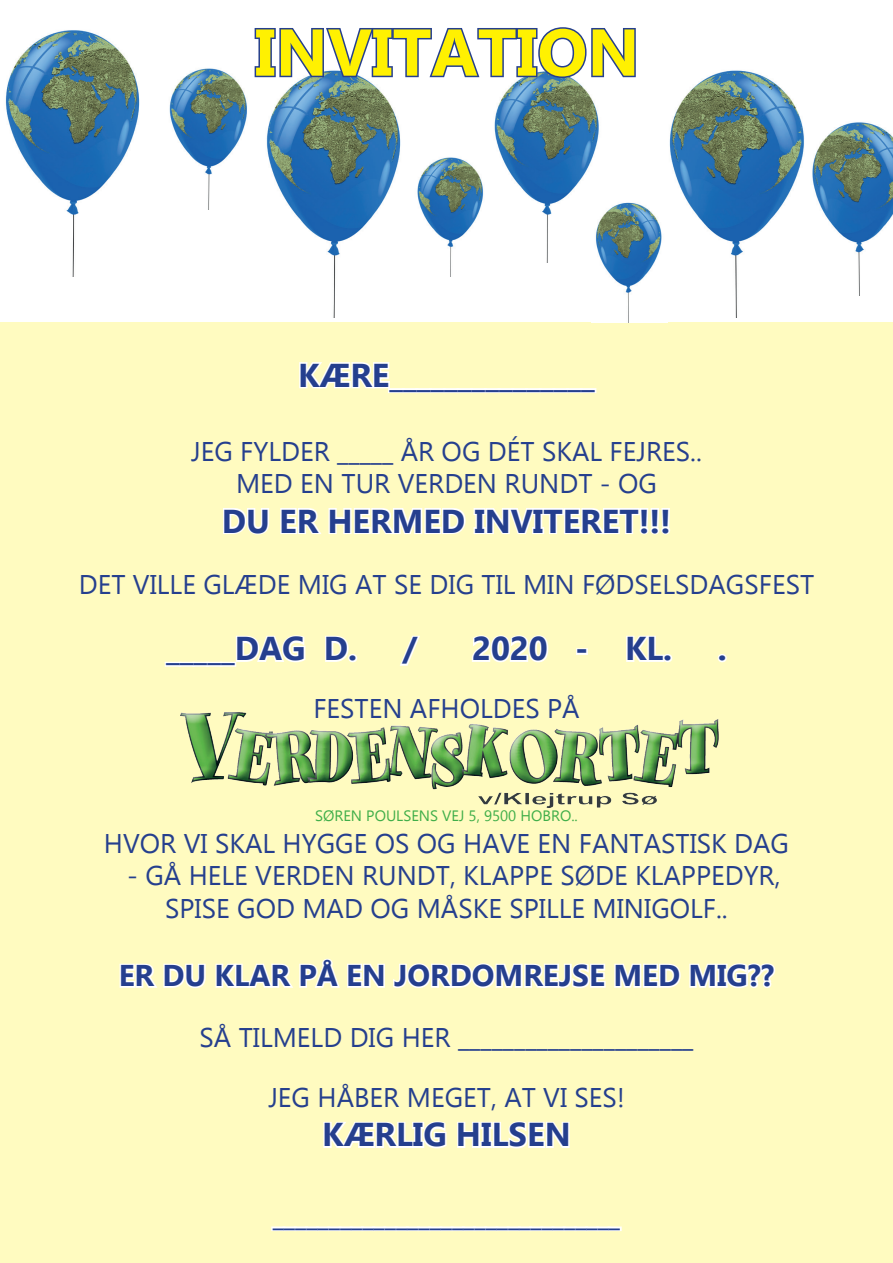
<style>
.page{position:relative;width:893px;height:1263px;background:#fff}
.page>*{position:absolute;margin:0;border:0;box-sizing:border-box;transform-origin:0 0}
.t1{font:700 66px "Gadugi";color:#fff101}
.t2{font:700 33px "Gadugi";color:#253f8e}
.t3{font:700 30px "Gadugi";color:#253f8e}
.t4{font:27px/32.4px "Gadugi";color:#253f8e;text-align:center}
.t5{font:700 27px "Gadugi";color:#253f8e}
.t6{font:15px "Gadugi";color:#40ae49}
</style>
<div class="page">
<div style="left:0;top:323px;width:893px;height:940px;background:#fffbc0"></div>
<img style="left:5px;top:30px;width:135px;height:247px">
<img style="left:266px;top:80px;width:135px;height:237px">
<img style="left:169px;top:68px;width:78px;height:141px">
<img style="left:494px;top:80px;width:105px;height:182px">
<img style="left:417px;top:157px;width:67px;height:120px">
<svg style="left:254px;top:27px;width:382px;height:53px"></svg>
<svg style="left:299px;top:362px;width:91px;height:27px"></svg>
<div style="left:388px;top:388px;width:17px;height:5px;border:3px solid #fff"></div>
<div style="left:402px;top:388px;width:16px;height:5px;border:3px solid #fff"></div>
<div style="left:415px;top:388px;width:17px;height:5px;border:3px solid #fff"></div>
<div style="left:429px;top:388px;width:17px;height:5px;border:3px solid #fff"></div>
<div style="left:443px;top:388px;width:16px;height:5px;border:3px solid #fff"></div>
<div style="left:456px;top:388px;width:17px;height:5px;border:3px solid #fff"></div>
<div style="left:470px;top:388px;width:17px;height:5px;border:3px solid #fff"></div>
<div style="left:484px;top:388px;width:16px;height:5px;border:3px solid #fff"></div>
<div style="left:497px;top:388px;width:17px;height:5px;border:3px solid #fff"></div>
<div style="left:511px;top:388px;width:17px;height:5px;border:3px solid #fff"></div>
<div style="left:525px;top:388px;width:17px;height:5px;border:3px solid #fff"></div>
<div style="left:539px;top:388px;width:16px;height:5px;border:3px solid #fff"></div>
<div style="left:552px;top:388px;width:17px;height:5px;border:3px solid #fff"></div>
<div style="left:566px;top:388px;width:17px;height:5px;border:3px solid #fff"></div>
<div style="left:580px;top:388px;width:16px;height:5px;border:3px solid #fff"></div>
<svg style="left:223px;top:508px;width:47px;height:27px"></svg>
<svg style="left:280px;top:508px;width:390px;height:27px"></svg>
<div style="left:165px;top:662px;width:16px;height:5px;border:3px solid #fff"></div>
<div style="left:178px;top:662px;width:17px;height:5px;border:3px solid #fff"></div>
<div style="left:192px;top:662px;width:17px;height:5px;border:3px solid #fff"></div>
<div style="left:206px;top:662px;width:17px;height:5px;border:3px solid #fff"></div>
<div style="left:220px;top:662px;width:16px;height:5px;border:3px solid #fff"></div>
<svg style="left:234px;top:635px;width:72px;height:29px"></svg>
<svg style="left:325px;top:635px;width:33px;height:28px"></svg>
<svg style="left:400px;top:635px;width:20px;height:31px"></svg>
<svg style="left:472px;top:635px;width:77px;height:28px"></svg>
<div style="left:576px;top:648px;width:12px;height:7px;border:3px solid #fff"></div>
<svg style="left:626px;top:635px;width:47px;height:28px"></svg>
<svg style="left:717px;top:654px;width:10px;height:9px"></svg>
<svg style="left:119px;top:963px;width:87px;height:25px"></svg>
<svg style="left:215px;top:958px;width:170px;height:30px"></svg>
<svg style="left:393px;top:963px;width:213px;height:25px"></svg>
<svg style="left:614px;top:963px;width:67px;height:25px"></svg>
<svg style="left:689px;top:963px;width:87px;height:25px"></svg>
<svg style="left:323px;top:1121px;width:124px;height:28px"></svg>
<svg style="left:457px;top:1121px;width:113px;height:28px"></svg>
<div style="left:271px;top:1226px;width:14px;height:5px;border:3px solid #fff"></div>
<div style="left:282px;top:1226px;width:15px;height:5px;border:3px solid #fff"></div>
<div style="left:294px;top:1226px;width:14px;height:5px;border:3px solid #fff"></div>
<div style="left:305px;top:1226px;width:14px;height:5px;border:3px solid #fff"></div>
<div style="left:316px;top:1226px;width:14px;height:5px;border:3px solid #fff"></div>
<div style="left:327px;top:1226px;width:14px;height:5px;border:3px solid #fff"></div>
<div style="left:338px;top:1226px;width:15px;height:5px;border:3px solid #fff"></div>
<div style="left:350px;top:1226px;width:14px;height:5px;border:3px solid #fff"></div>
<div style="left:361px;top:1226px;width:14px;height:5px;border:3px solid #fff"></div>
<div style="left:372px;top:1226px;width:14px;height:5px;border:3px solid #fff"></div>
<div style="left:383px;top:1226px;width:15px;height:5px;border:3px solid #fff"></div>
<div style="left:395px;top:1226px;width:14px;height:5px;border:3px solid #fff"></div>
<div style="left:406px;top:1226px;width:14px;height:5px;border:3px solid #fff"></div>
<div style="left:417px;top:1226px;width:14px;height:5px;border:3px solid #fff"></div>
<div style="left:428px;top:1226px;width:14px;height:5px;border:3px solid #fff"></div>
<div style="left:439px;top:1226px;width:15px;height:5px;border:3px solid #fff"></div>
<div style="left:451px;top:1226px;width:14px;height:5px;border:3px solid #fff"></div>
<div style="left:462px;top:1226px;width:14px;height:5px;border:3px solid #fff"></div>
<div style="left:473px;top:1226px;width:14px;height:5px;border:3px solid #fff"></div>
<div style="left:484px;top:1226px;width:14px;height:5px;border:3px solid #fff"></div>
<div style="left:495px;top:1226px;width:15px;height:5px;border:3px solid #fff"></div>
<div style="left:507px;top:1226px;width:14px;height:5px;border:3px solid #fff"></div>
<div style="left:518px;top:1226px;width:14px;height:5px;border:3px solid #fff"></div>
<div style="left:529px;top:1226px;width:14px;height:5px;border:3px solid #fff"></div>
<div style="left:540px;top:1226px;width:14px;height:5px;border:3px solid #fff"></div>
<div style="left:551px;top:1226px;width:15px;height:5px;border:3px solid #fff"></div>
<div style="left:563px;top:1226px;width:14px;height:5px;border:3px solid #fff"></div>
<div style="left:574px;top:1226px;width:14px;height:5px;border:3px solid #fff"></div>
<div style="left:585px;top:1226px;width:14px;height:5px;border:3px solid #fff"></div>
<div style="left:596px;top:1226px;width:14px;height:5px;border:3px solid #fff"></div>
<div style="left:607px;top:1226px;width:15px;height:5px;border:3px solid #fff"></div>
<img style="left:669px;top:70px;width:135px;height:247px">
<img style="left:812px;top:122px;width:81px;height:174px">
<img style="left:591px;top:170px;width:71px;height:152px">
<img style="left:180px;top:712px;width:539px;height:95px">
<h1 class="t1" style="left:255px;top:13px;width:386px">INVITATION</h1>
<p class="t2" style="left:298px;top:355px;width:298px">KÆRE_______________</p>
<p class="t4" style="left:191px;top:435px;width:512px">JEG FYLDER _____ ÅR OG DÉT SKAL FEJRES..<br>MED EN TUR VERDEN RUNDT - OG</p>
<p class="t2" style="left:222px;top:501px;width:451px">DU ER HERMED INVITERET!!!</p>
<p class="t4" style="left:79px;top:568px;width:737px">DET VILLE GLÆDE MIG AT SE DIG TIL MIN FØDSELSDAGSFEST</p>
<p class="t2" style="left:166px;top:629px;width:192px">_____DAG D.</p>
<p class="t2" style="left:403px;top:629px;width:16px">/</p>
<p class="t2" style="left:472px;top:629px;width:202px">2020 - KL.</p>
<p class="t4" style="left:313px;top:692px;width:268px">FESTEN AFHOLDES PÅ</p>
<p class="t2" style="left:718px;top:629px;width:10px">.</p>
<p class="t6" style="left:315px;top:806px;width:264px">SØREN POULSENS VEJ 5, 9500 HOBRO..</p>
<p class="t4" style="left:104px;top:827px;width:687px">HVOR VI SKAL HYGGE OS OG HAVE EN FANTASTISK DAG</p>
<p class="t4" style="left:127px;top:859px;width:655px">- GÅ HELE VERDEN RUNDT, KLAPPE SØDE KLAPPEDYR,<br>SPISE GOD MAD OG MÅSKE SPILLE MINIGOLF..</p>
<p class="t3" style="left:119px;top:957px;width:657px">ER DU KLAR PÅ EN JORDOMREJSE MED MIG??</p>
<p class="t4" style="left:200px;top:1021px;width:495px">SÅ TILMELD DIG HER _____________________</p>
<p class="t4" style="left:268px;top:1081px;width:358px">JEG HÅBER MEGET, AT VI SES!</p>
<p class="t2" style="left:322px;top:1115px;width:250px">KÆRLIG HILSEN</p>
<p class="t5" style="left:273px;top:1200px;width:349px">_______________________________</p>
</div>
